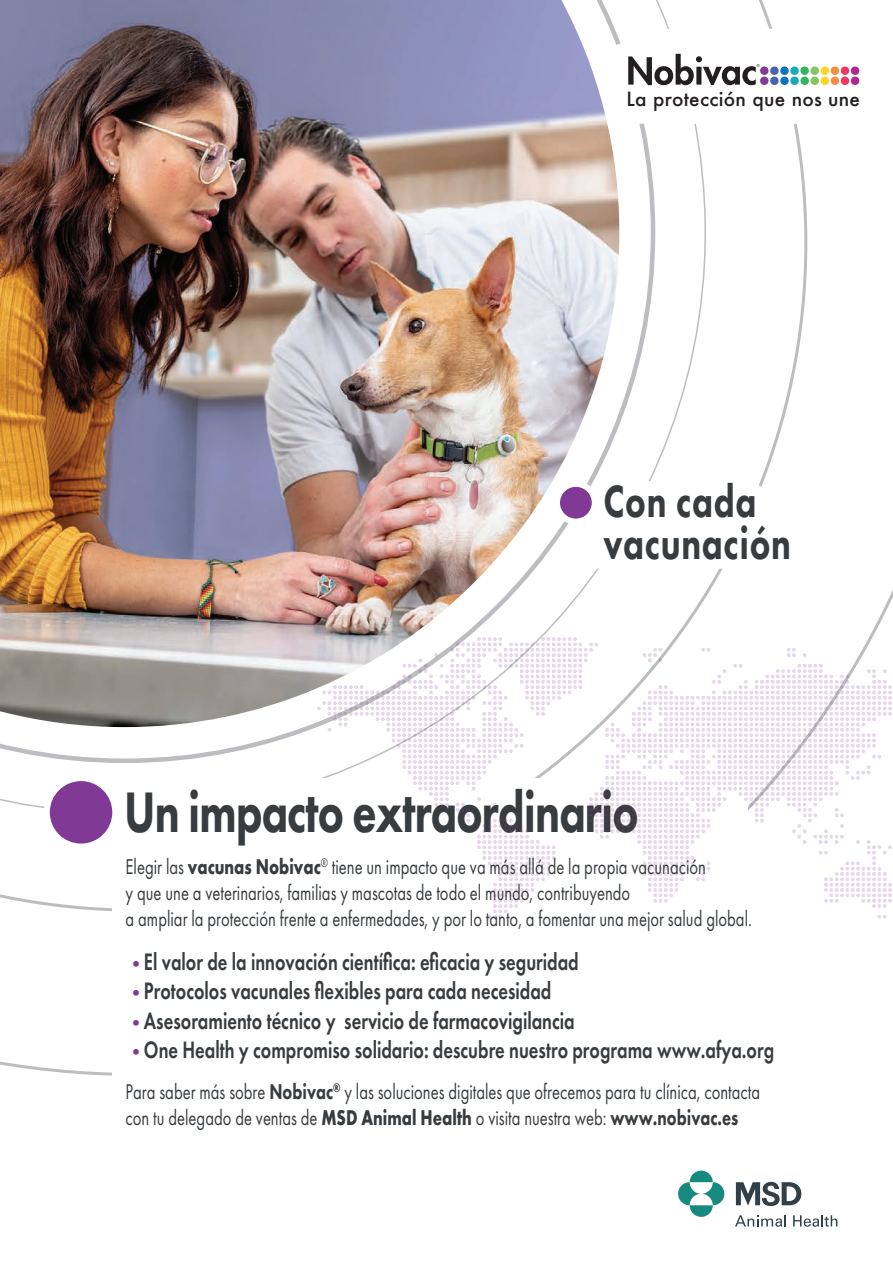
<style>
.page{position:relative;width:893px;height:1263px;background:#fff}
.page>*{position:absolute;margin:0;border:0;box-sizing:border-box;transform-origin:0 0}
.t1{font:800 59.25px "Futura PT";letter-spacing:-.02em;color:#383c3f;scale:.75 1}
.t2{font:800 46.95px/42px "Futura PT";letter-spacing:.02em;color:#383c3f;scale:.75 1}
.t3{font:600 24.6px "Futura PT";color:#383c3f;scale:.75 1}
.t4{font:22.2px/25.8px "Futura PT";color:#383c3f;scale:.75 1}
.t5{font:500 19.05px "Futura";letter-spacing:.015em;color:#231f20}
.s1{font-weight:700}
.s2{font-family:"Adobe Garamond Pro";font-weight:700;font-size:18.45px;color:#813996}
.s3{font-weight:800}
</style>
<div class="page">
<svg style="left:678px;top:1170px;width:46px;height:47px"></svg>
<svg style="left:736px;top:1182px;width:65px;height:24px"></svg>
<svg style="left:793px;top:1215px;width:44px;height:12px"></svg>
<svg style="left:735px;top:1215px;width:51px;height:12px"></svg>
<img style="left:0;top:0;width:893px;height:1076px">
<div style="left:117px;top:778px;width:630px;height:243px;background:#fff"></div>
<div style="left:112px;top:855px;width:512px;height:232px;background:#fff"></div>
<svg style="left:44px;top:775px;width:74px;height:74px"></svg>
<svg style="left:554px;top:481px;width:226px;height:88px"></svg>
<svg style="left:611px;top:29px;width:249px;height:95px"></svg>
<svg style="left:317px;top:637px;width:575px;height:281px"></svg>
<p class="t5" style="left:626px;top:86px;width:235px">La protección que nos une</p>
<h2 class="t2" style="left:603px;top:479px;width:252px">Con cada vacunación</h2>
<h1 class="t1" style="left:124px;top:775px;width:687px">Un impacto extraordinario</h1>
<p class="t4" style="left:126px;top:854px;width:836px">Elegir las <span class="s1">vacunas Nobivac</span><sup>®</sup> tiene un impacto que va más allá de la propia vacunación<br>y que une a veterinarios, familias y mascotas de todo el mundo, contribuyendo<br>a ampliar la protección frente a enfermedades, y por lo tanto, a fomentar una mejor salud global.</p>
<p class="t3" style="left:132px;top:946px;width:597px"><span class="s2">•</span> El valor de la innovación científica: eficacia y seguridad</p>
<p class="t3" style="left:132px;top:975px;width:560px"><span class="s2">•</span> Protocolos vacunales flexibles para cada necesidad</p>
<p class="t3" style="left:132px;top:1005px;width:591px"><span class="s2">•</span> Asesoramiento técnico y servicio de farmacovigilancia</p>
<p class="t3" style="left:132px;top:1034px;width:857px"><span class="s2">•</span> One Health y compromiso solidario: descubre nuestro programa www.afya.org</p>
<p class="t4" style="left:126px;top:1078px;width:847px">Para saber más sobre <span class="s3">Nobivac</span><sup>®</sup> y las soluciones digitales que ofrecemos para tu clínica, contacta con tu delegado de ventas de <span class="s1">MSD Animal Health</span> o visita nuestra web: <span class="s3">www.nobivac.es</span></p>
</div>
